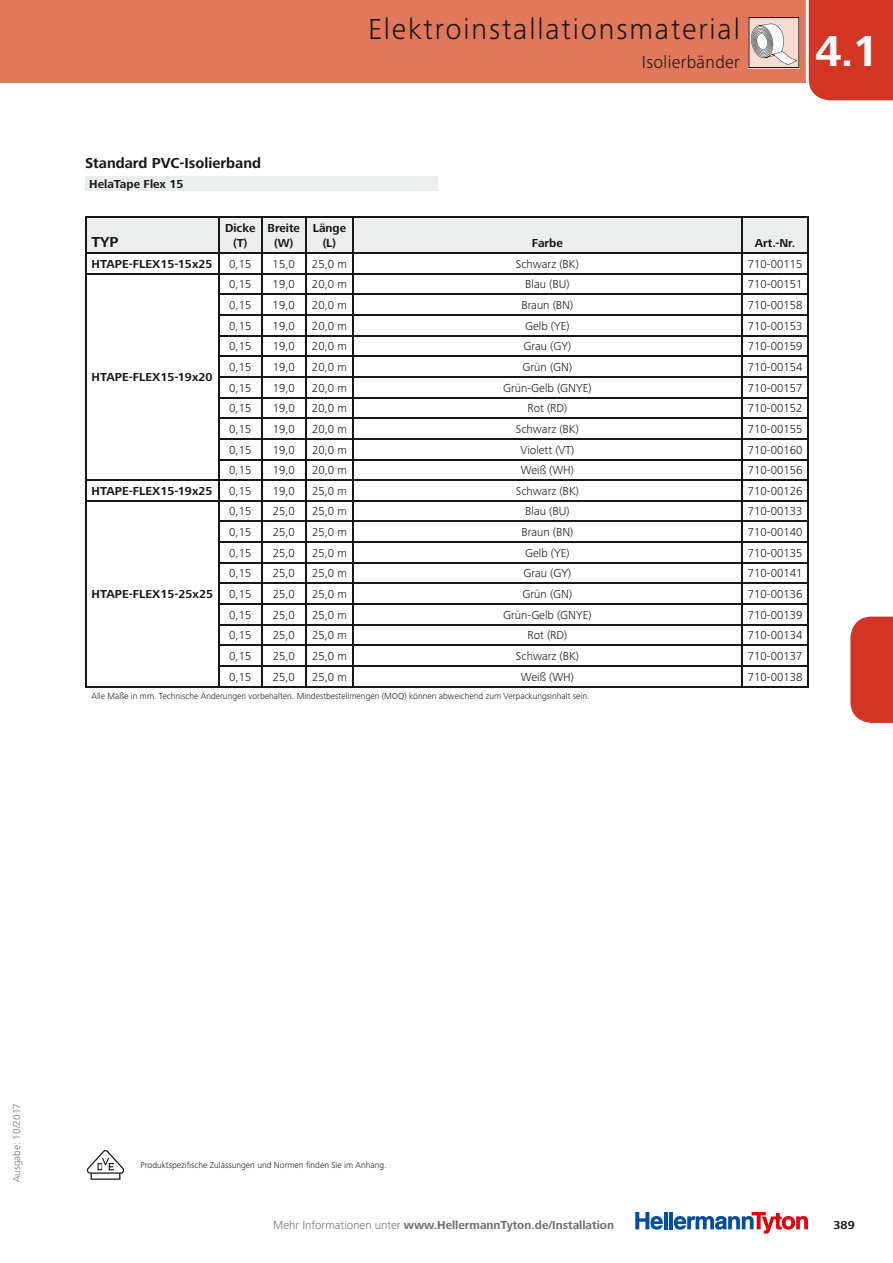
<style>
.page{position:relative;width:893px;height:1263px;background:#fff}
.page>*{position:absolute;margin:0;border:0;box-sizing:border-box;transform-origin:0 0}
.t1{font:700 45px "Frutiger Next LTW1 G";color:#fff}
.t2{font:300 30px "Frutiger Next LTW1 G";letter-spacing:.06em;color:#181716}
.t3{font:300 18px "Frutiger Next LTW1 G";letter-spacing:.02em;color:#181716}
.t4{font:700 15px "Frutiger Next LTW1 G";color:#181716}
.t5{font:300 12px "Frutiger Next LTW1 G";color:#181716}
.t6{font:700 12px/15px "Frutiger Next LTW1 G";color:#181716;text-align:center}
.t7{font:700 12px "Frutiger Next LTW1 G";color:#6e6e6e}
.t8{font:300 10.5px "Frutiger Next LTW1 G";color:#6e6e6e}
.t9{font:300 9px "Frutiger Next LTW1 G";color:#181716}
.s1{font-weight:300}
</style>
<div class="page">
<div style="left:0;top:0;width:808px;height:82px;background:#e1785b"></div>
<div style="left:806px;top:0;width:87px;height:101px;background:#d23524"></div>
<div style="left:850px;top:617px;width:43px;height:106px;background:#d23524"></div>
<hr style="left:664px;top:1212px;width:4px;height:17px;background:#004e9e">
<hr style="left:669px;top:1212px;width:4px;height:17px;background:#004e9e">
<svg style="left:635px;top:1212px;width:28px;height:17px"></svg>
<svg style="left:674px;top:1212px;width:134px;height:21px"></svg>
<svg style="left:748px;top:17px;width:51px;height:51px;background:#d3c4be"></svg>
<div style="left:85px;top:177px;width:353px;height:14px;background:#eceded"></div>
<svg style="left:85px;top:217px;width:724px;height:469px"></svg>
<hr style="left:85px;top:686px;width:134px;height:1px;background:#181716">
<hr style="left:219px;top:686px;width:43px;height:1px;background:#181716">
<hr style="left:262px;top:686px;width:44px;height:1px;background:#181716">
<hr style="left:306px;top:686px;width:47px;height:1px;background:#181716">
<hr style="left:353px;top:686px;width:389px;height:1px;background:#181716">
<hr style="left:742px;top:686px;width:67px;height:1px;background:#181716">
<svg style="left:87px;top:1150px;width:37px;height:30px"></svg>
<h2 class="t2" style="left:368px;top:14px;width:373px">Elektroinstallationsmaterial</h2>
<h3 class="t3" style="left:642px;top:53px;width:100px">Isolierbänder</h3>
<h1 class="t1" style="left:815px;top:33px;width:65px">4.1</h1>
<p class="t4" style="left:85px;top:157px;width:177px">Standard PVC-Isolierband</p>
<p class="t6" style="left:89px;top:178px;width:96px">HelaTape Flex 15</p>
<p class="t4" style="left:92px;top:236px;width:29px">TYP</p>
<p class="t6" style="left:225px;top:221px;width:32px">Dicke (T)</p>
<p class="t6" style="left:268px;top:221px;width:34px">Breite (W)</p>
<p class="t6" style="left:313px;top:221px;width:35px">Länge (L)</p>
<p class="t6" style="left:532px;top:236px;width:32px">Farbe</p>
<p class="t6" style="left:755px;top:236px;width:42px">Art.-Nr.</p>
<p class="t6" style="left:92px;top:257px;width:122px">HTAPE-FLEX15-15x25</p>
<p class="t5" style="left:229px;top:258px;width:24px">0,15</p>
<p class="t5" style="left:273px;top:258px;width:24px">15,0</p>
<p class="t5" style="left:312px;top:258px;width:36px">25,0 m</p>
<p class="t5" style="left:516px;top:258px;width:65px">Schwarz (BK)</p>
<p class="t5" style="left:748px;top:258px;width:56px">710-00115</p>
<p class="t6" style="left:92px;top:371px;width:122px">HTAPE-FLEX15-19x20</p>
<p class="t5" style="left:229px;top:278px;width:24px">0,15</p>
<p class="t5" style="left:273px;top:278px;width:24px">19,0</p>
<p class="t5" style="left:312px;top:278px;width:36px">20,0 m</p>
<p class="t5" style="left:525px;top:278px;width:46px">Blau (BU)</p>
<p class="t5" style="left:748px;top:278px;width:56px">710-00151</p>
<p class="t5" style="left:229px;top:299px;width:24px">0,15</p>
<p class="t5" style="left:273px;top:299px;width:24px">19,0</p>
<p class="t5" style="left:312px;top:299px;width:36px">20,0 m</p>
<p class="t5" style="left:521px;top:299px;width:53px">Braun (BN)</p>
<p class="t5" style="left:748px;top:299px;width:56px">710-00158</p>
<p class="t5" style="left:229px;top:320px;width:24px">0,15</p>
<p class="t5" style="left:273px;top:320px;width:24px">19,0</p>
<p class="t5" style="left:312px;top:320px;width:36px">20,0 m</p>
<p class="t5" style="left:525px;top:320px;width:46px">Gelb (YE)</p>
<p class="t5" style="left:748px;top:320px;width:56px">710-00153</p>
<p class="t5" style="left:229px;top:340px;width:24px">0,15</p>
<p class="t5" style="left:273px;top:340px;width:24px">19,0</p>
<p class="t5" style="left:312px;top:340px;width:36px">20,0 m</p>
<p class="t5" style="left:523px;top:340px;width:49px">Grau (GY)</p>
<p class="t5" style="left:748px;top:340px;width:56px">710-00159</p>
<p class="t5" style="left:229px;top:361px;width:24px">0,15</p>
<p class="t5" style="left:273px;top:361px;width:24px">19,0</p>
<p class="t5" style="left:312px;top:361px;width:36px">20,0 m</p>
<p class="t5" style="left:523px;top:361px;width:51px">Grün (GN)</p>
<p class="t5" style="left:748px;top:361px;width:56px">710-00154</p>
<p class="t5" style="left:229px;top:382px;width:24px">0,15</p>
<p class="t5" style="left:273px;top:382px;width:24px">19,0</p>
<p class="t5" style="left:312px;top:382px;width:36px">20,0 m</p>
<p class="t5" style="left:503px;top:382px;width:90px">Grün-Gelb (GNYE)</p>
<p class="t5" style="left:748px;top:382px;width:56px">710-00157</p>
<p class="t5" style="left:229px;top:402px;width:24px">0,15</p>
<p class="t5" style="left:273px;top:402px;width:24px">19,0</p>
<p class="t5" style="left:312px;top:402px;width:36px">20,0 m</p>
<p class="t5" style="left:527px;top:402px;width:41px">Rot (RD)</p>
<p class="t5" style="left:748px;top:402px;width:56px">710-00152</p>
<p class="t5" style="left:229px;top:423px;width:24px">0,15</p>
<p class="t5" style="left:273px;top:423px;width:24px">19,0</p>
<p class="t5" style="left:312px;top:423px;width:36px">20,0 m</p>
<p class="t5" style="left:516px;top:423px;width:65px">Schwarz (BK)</p>
<p class="t5" style="left:748px;top:423px;width:56px">710-00155</p>
<p class="t5" style="left:229px;top:443px;width:24px">0,15</p>
<p class="t5" style="left:273px;top:443px;width:24px">19,0</p>
<p class="t5" style="left:312px;top:443px;width:36px">20,0 m</p>
<p class="t5" style="left:520px;top:443px;width:55px">Violett (VT)</p>
<p class="t5" style="left:748px;top:443px;width:56px">710-00160</p>
<p class="t5" style="left:229px;top:464px;width:24px">0,15</p>
<p class="t5" style="left:273px;top:464px;width:24px">19,0</p>
<p class="t5" style="left:312px;top:464px;width:36px">20,0 m</p>
<p class="t5" style="left:521px;top:464px;width:55px">Weiß (WH)</p>
<p class="t5" style="left:748px;top:464px;width:56px">710-00156</p>
<p class="t6" style="left:92px;top:484px;width:122px">HTAPE-FLEX15-19x25</p>
<p class="t5" style="left:229px;top:485px;width:24px">0,15</p>
<p class="t5" style="left:273px;top:485px;width:24px">19,0</p>
<p class="t5" style="left:312px;top:485px;width:36px">25,0 m</p>
<p class="t5" style="left:516px;top:485px;width:65px">Schwarz (BK)</p>
<p class="t5" style="left:748px;top:485px;width:56px">710-00126</p>
<p class="t5" style="left:229px;top:505px;width:24px">0,15</p>
<p class="t5" style="left:273px;top:505px;width:24px">25,0</p>
<p class="t5" style="left:312px;top:505px;width:36px">25,0 m</p>
<p class="t5" style="left:525px;top:505px;width:46px">Blau (BU)</p>
<p class="t5" style="left:748px;top:505px;width:56px">710-00133</p>
<p class="t5" style="left:229px;top:526px;width:24px">0,15</p>
<p class="t5" style="left:273px;top:526px;width:24px">25,0</p>
<p class="t5" style="left:312px;top:526px;width:36px">25,0 m</p>
<p class="t5" style="left:521px;top:526px;width:53px">Braun (BN)</p>
<p class="t5" style="left:748px;top:526px;width:56px">710-00140</p>
<p class="t5" style="left:229px;top:547px;width:24px">0,15</p>
<p class="t5" style="left:273px;top:547px;width:24px">25,0</p>
<p class="t5" style="left:312px;top:547px;width:36px">25,0 m</p>
<p class="t5" style="left:525px;top:547px;width:46px">Gelb (YE)</p>
<p class="t5" style="left:748px;top:547px;width:56px">710-00135</p>
<p class="t5" style="left:229px;top:567px;width:24px">0,15</p>
<p class="t5" style="left:273px;top:567px;width:24px">25,0</p>
<p class="t5" style="left:312px;top:567px;width:36px">25,0 m</p>
<p class="t5" style="left:524px;top:567px;width:49px">Grau (GY)</p>
<p class="t5" style="left:748px;top:567px;width:56px">710-00141</p>
<p class="t5" style="left:229px;top:588px;width:24px">0,15</p>
<p class="t5" style="left:273px;top:588px;width:24px">25,0</p>
<p class="t5" style="left:312px;top:588px;width:36px">25,0 m</p>
<p class="t5" style="left:523px;top:588px;width:51px">Grün (GN)</p>
<p class="t5" style="left:748px;top:588px;width:56px">710-00136</p>
<p class="t5" style="left:229px;top:609px;width:24px">0,15</p>
<p class="t5" style="left:273px;top:609px;width:24px">25,0</p>
<p class="t5" style="left:312px;top:609px;width:36px">25,0 m</p>
<p class="t5" style="left:503px;top:609px;width:90px">Grün-Gelb (GNYE)</p>
<p class="t5" style="left:748px;top:609px;width:56px">710-00139</p>
<p class="t5" style="left:229px;top:629px;width:24px">0,15</p>
<p class="t5" style="left:273px;top:629px;width:24px">25,0</p>
<p class="t5" style="left:312px;top:629px;width:36px">25,0 m</p>
<p class="t5" style="left:527px;top:629px;width:41px">Rot (RD)</p>
<p class="t5" style="left:748px;top:629px;width:56px">710-00134</p>
<p class="t5" style="left:229px;top:650px;width:24px">0,15</p>
<p class="t5" style="left:273px;top:650px;width:24px">25,0</p>
<p class="t5" style="left:312px;top:650px;width:36px">25,0 m</p>
<p class="t5" style="left:516px;top:650px;width:65px">Schwarz (BK)</p>
<p class="t5" style="left:748px;top:650px;width:56px">710-00137</p>
<p class="t5" style="left:229px;top:671px;width:24px">0,15</p>
<p class="t5" style="left:273px;top:671px;width:24px">25,0</p>
<p class="t5" style="left:312px;top:671px;width:36px">25,0 m</p>
<p class="t5" style="left:521px;top:671px;width:55px">Weiß (WH)</p>
<p class="t5" style="left:748px;top:671px;width:56px">710-00138</p>
<p class="t9" style="left:92px;top:692px;width:499px">Alle Maße in mm. Technische Änderungen vorbehalten. Mindestbestellmengen (MOQ) können abweichend zum Verpackungsinhalt sein.</p>
<p class="t6" style="left:92px;top:587px;width:123px">HTAPE-FLEX15-25x25</p>
<p class="t8" style="left:12px;top:1182px;width:80px;rotate:-90deg">Ausgabe: 10/2017</p>
<p class="t9" style="left:140px;top:1160px;width:248px">Produktspezifische Zulassungen und Normen finden Sie im Anhang.</p>
<p class="t7" style="left:273px;top:1220px;width:342px"><span class="s1">Mehr Informationen unter</span> www.HellermannTyton.de/Installation</p>
<p class="t6" style="left:833px;top:1219px;width:23px">389</p>
</div>
